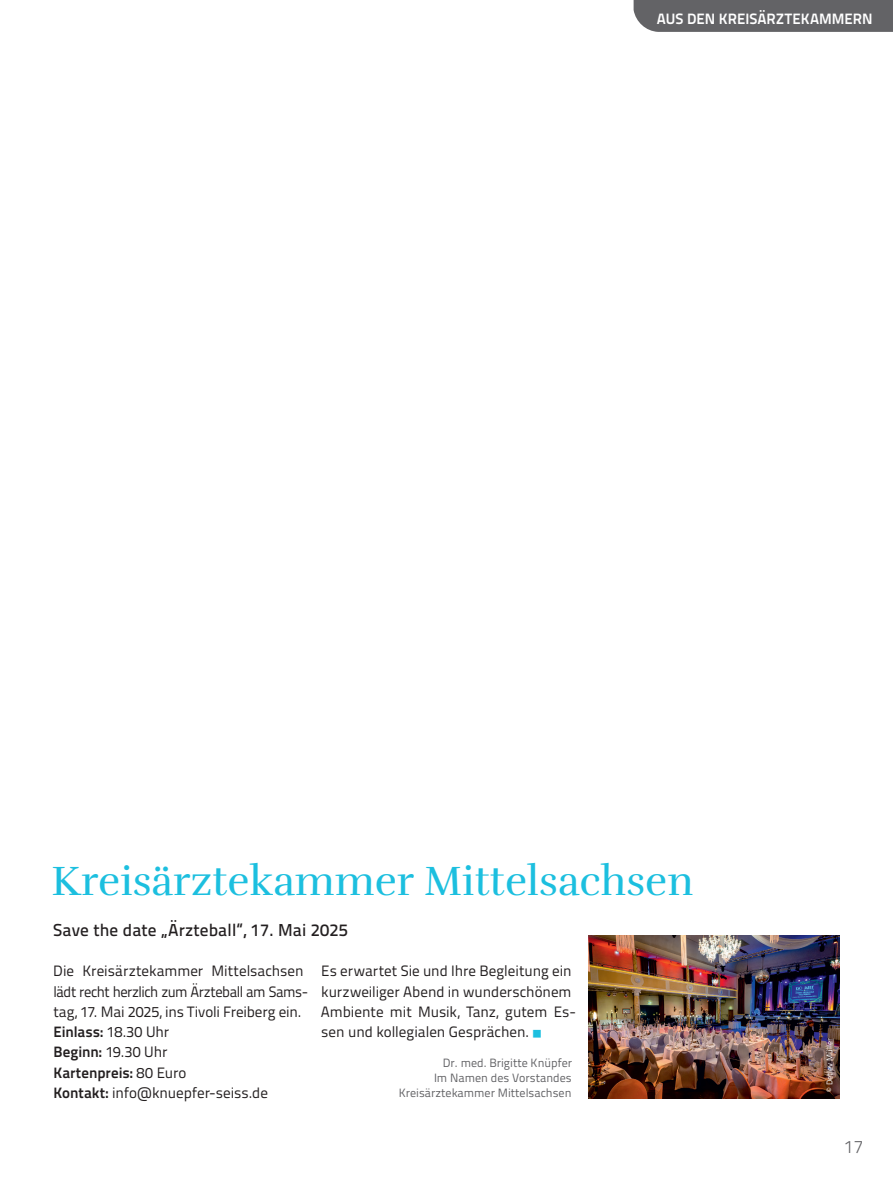
<style>
.page{position:relative;width:893px;height:1191px;background:#fff}
.page>*{position:absolute;margin:0;border:0;box-sizing:border-box;transform-origin:0 0}
.t1{font:42px "Rufina";color:#1cbfdf}
.t2{font:300 18px "Titillium Text";color:#636366}
.t3{font:500 17.25px "Titillium Text";letter-spacing:.01em;color:#231f20}
.t4{font:15px/20.2px "Titillium Text";letter-spacing:-.005em;color:#231f20}
.t5{font:700 15px "Titillium Text";letter-spacing:.005em;color:#fff}
.t6{font:12px/15px "Titillium Text";color:#636366;text-align:right}
.t7{font:8.25px "Titillium Text";color:#fff}
.s1{font-weight:700}
.s2{font-family:"Source Sans Variable";font-size:9.75px;color:#1cbfdf}
</style>
<div class="page">
<div style="left:634px;top:0;width:259px;height:32px;background:#636366"></div>
<img style="left:588px;top:935px;width:252px;height:163px">
<p class="t5" style="left:657px;top:7px;width:217px">AUS DEN KREISÄRZTEKAMMERN</p>
<p class="t5" style="left:668px;top:7px;width:107px">BERUFSPOLITIK</p>
<h1 class="t1" style="left:51px;top:856px;width:643px">Kreisärztekammer Mittelsachsen</h1>
<p class="t3" style="left:53px;top:916px;width:296px">Save the date „Ärzteball“, 17. Mai 2025</p>
<p class="t4" style="left:53px;top:960px;width:256px">Die Kreisärztekammer Mittelsachsen lädt recht herzlich zum Ärzteball am Sams&shy;tag, 17. Mai 2025, ins Tivoli Freiberg ein.<br><span class="s1">Einlass:</span> 18.30 Uhr<br><span class="s1">Beginn:</span> 19.30 Uhr<br><span class="s1">Kartenpreis:</span> 80 Euro<br><span class="s1">Kontakt:</span> info@knuepfer-seiss.de</p>
<p class="t4" style="left:321px;top:960px;width:257px">Es erwartet Sie und Ihre Begleitung ein kurzweiliger Abend in wunderschönem Ambiente mit Musik, Tanz, gutem Es&shy;sen und kollegialen Gesprächen. <span class="s2">■</span></p>
<p class="t6" style="left:399px;top:1054px;width:175px">Dr. med. Brigitte Knüpfer<br>Im Namen des Vorstandes<br>Kreisärztekammer Mittelsachsen</p>
<p class="t7" style="left:824px;top:1091px;width:55px;rotate:-90deg">© Detlev Müller</p>
<p class="t2" style="left:844px;top:1133px;width:21px">17</p>
</div>
